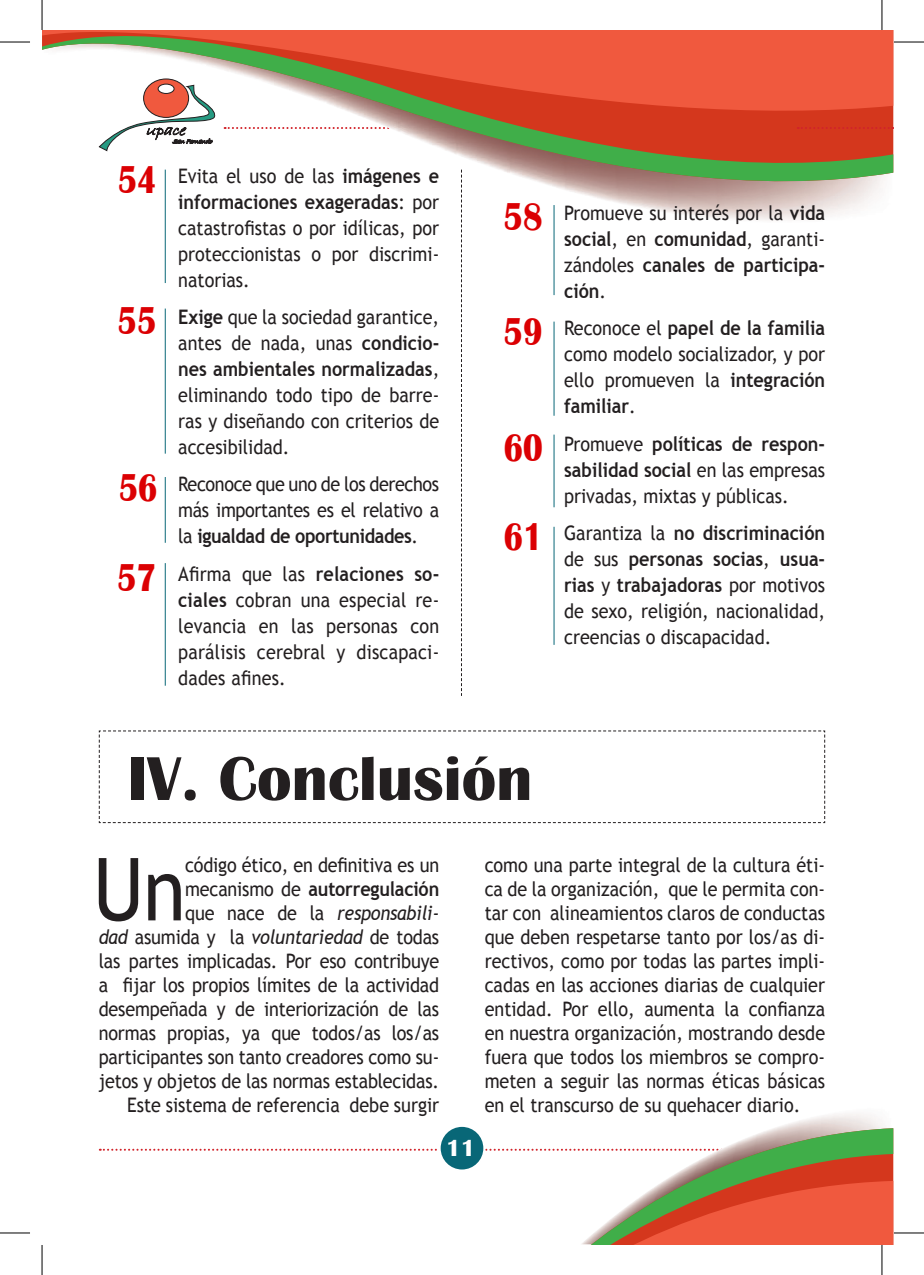
<style>
.page{position:relative;width:924px;height:1275px;background:#fff}
.page>*{position:absolute;margin:0;border:0;box-sizing:border-box;transform-origin:0 0}
.Texto_normal{font:87px "Trebuchet MS";color:#231f20;scale:.9 1}
.Titulares{font:700 64px "Britannic";color:#231f20}
.t1{font:700 24px "Britannic";color:#fff}
.Texto_numeracion_san{font:20px/26px "Trebuchet MS";color:#231f20;text-align:justify;scale:.9 1}
.Texto_normal-2{font:20px/24px "Trebuchet MS";letter-spacing:-.01em;color:#231f20;text-align:right;scale:.9 1}
.s1{font-family:"Britannic";font-weight:700;font-size:40px;color:#db0003}
.s2{font-weight:700}
.s3{font-style:italic}
</style>
<div class="page">
<svg style="left:42px;top:31px;width:850px;height:163px"></svg>
<div style="left:438px;top:1124px;width:47px;height:47px;border:2px solid #fff;border-radius:50%"></div>
<svg style="left:224px;top:127px;width:668px;height:2px"></svg>
<svg style="left:143px;top:79px;width:45px;height:38px"></svg>
<div style="left:143px;top:79px;width:46px;height:39px;border:1px solid #231f20;border-radius:50%"></div>
<div style="left:158px;top:84px;width:16px;height:9px;background:#3a2c2b;border-radius:50%"></div>
<div style="left:158px;top:84px;width:16px;height:10px;border:1px solid #231f20;border-radius:50%"></div>
<svg style="left:99px;top:85px;width:116px;height:66px"></svg>
<svg style="left:100px;top:1128px;width:792px;height:116px"></svg>
<svg style="left:461px;top:170px;width:1px;height:526px"></svg>
<hr style="left:165px;top:170px;width:1px;height:113px;background:#086777">
<hr style="left:165px;top:308px;width:1px;height:145px;background:#086777">
<hr style="left:165px;top:477px;width:1px;height:66px;background:#086777">
<hr style="left:165px;top:563px;width:1px;height:122px;background:#086777">
<hr style="left:553px;top:434px;width:1px;height:73px;background:#086777">
<hr style="left:553px;top:527px;width:1px;height:118px;background:#086777">
<hr style="left:553px;top:322px;width:1px;height:94px;background:#086777">
<hr style="left:553px;top:205px;width:1px;height:90px;background:#086777">
<svg style="left:115px;top:161px;width:44px;height:33px"></svg>
<svg style="left:98px;top:730px;width:727px;height:93px"></svg>
<hr style="left:0;top:42px;width:30px;height:1px;background:#000">
<hr style="left:893px;top:42px;width:30px;height:1px;background:#000">
<hr style="left:0;top:1232px;width:30px;height:1px;background:#000">
<hr style="left:893px;top:1232px;width:30px;height:1px;background:#000">
<hr style="left:42px;top:0;width:1px;height:30px;background:#000">
<hr style="left:42px;top:1245px;width:1px;height:30px;background:#000">
<hr style="left:881px;top:0;width:1px;height:30px;background:#000">
<hr style="left:881px;top:1245px;width:1px;height:30px;background:#000">
<p class="Texto_numeracion_san" style="left:178px;top:163px;width:291px;text-indent:-60px"><span class="s1">54</span> Evita el uso de las <span class="s2">imágenes e informaciones exageradas</span>: por catastrofistas o por idílicas, por proteccionistas o por discrimi&shy;natorias.</p>
<p class="Texto_numeracion_san" style="left:178px;top:304px;width:291px;text-indent:-61px"><span class="s1">55</span> <span class="s2">Exige</span> que la sociedad garantice, antes de nada, unas <span class="s2">condicio&shy;nes ambientales normalizadas</span>, eliminando todo tipo de barre&shy;ras y diseñando con criterios de accesibilidad.</p>
<p class="Texto_numeracion_san" style="left:178px;top:471px;width:291px;text-indent:-59px"><span class="s1">56</span> Reconoce que uno de los derechos más importantes es el relativo a la <span class="s2">igualdad de oportunidades</span>.</p>
<p class="Texto_numeracion_san" style="left:178px;top:561px;width:291px;text-indent:-61px"><span class="s1">57</span> Afirma que las <span class="s2">relaciones so&shy;ciales</span> cobran una especial re&shy;levancia en las personas con parálisis cerebral y discapaci&shy;dades afines.</p>
<p class="Texto_numeracion_san" style="left:564px;top:200px;width:291px;text-indent:-60px"><span class="s1">58</span> Promueve su interés por la <span class="s2">vida social</span>, en <span class="s2">comunidad</span>, garanti&shy;zándoles <span class="s2">canales de participa&shy;ción</span>.</p>
<p class="Texto_numeracion_san" style="left:564px;top:315px;width:291px;text-indent:-61px"><span class="s1">59</span> Reconoce el <span class="s2">papel de la familia </span>como modelo socializador, y por ello promueven la <span class="s2">integración familiar</span>.</p>
<p class="Texto_numeracion_san" style="left:564px;top:431px;width:291px;text-indent:-60px"><span class="s1">60</span> Promueve <span class="s2">políticas de respon&shy;sabilidad social</span> en las empresas privadas, mixtas y públicas.</p>
<p class="Texto_numeracion_san" style="left:564px;top:520px;width:291px;text-indent:-60px"><span class="s1">61</span> Garantiza la <span class="s2">no discriminación </span>de sus <span class="s2">personas socias</span>, <span class="s2">usua&shy;rias</span> y <span class="s2">trabajadoras</span> por motivos de sexo, religión, nacionalidad, creencias o discapacidad.</p>
<p class="Titulares" style="left:127px;top:742px;width:406px">IV. Conclusión</p>
<p class="Texto_normal-2" style="left:99px;top:853px;width:379px">código ético, en definitiva es un mecanismo de <span class="s2">autorregulación<br></span>que nace de la <span class="s3">responsabili-<br>dad</span> asumida y la <span class="s3">voluntariedad</span> de todas las partes implicadas. Por eso contribuye a fijar los propios límites de la actividad desempeñada y de interiorización de las normas propias, ya que todos/as los/as participantes son tanto creadores como su&shy;jetos y objetos de las normas establecidas.</p>
<p class="Texto_normal-2" style="left:127px;top:1093px;width:348px">Este sistema de referencia debe surgir</p>
<p class="Texto_normal" style="left:93px;top:838px;width:105px">Un</p>
<p class="t1" style="left:446px;top:1134px;width:31px">11</p>
<p class="Texto_normal-2" style="left:484px;top:853px;width:379px;text-align:justify">como una parte integral de la cultura éti&shy;ca de la organización, que le permita con&shy;tar con alineamientos claros de conductas que deben respetarse tanto por los/as di&shy;rectivos, como por todas las partes impli&shy;cadas en las acciones diarias de cualquier entidad. Por ello, aumenta la confianza en nuestra organización, mostrando desde fuera que todos los miembros se compro&shy;meten a seguir las normas éticas básicas en el transcurso de su quehacer diario.</p>
</div>
